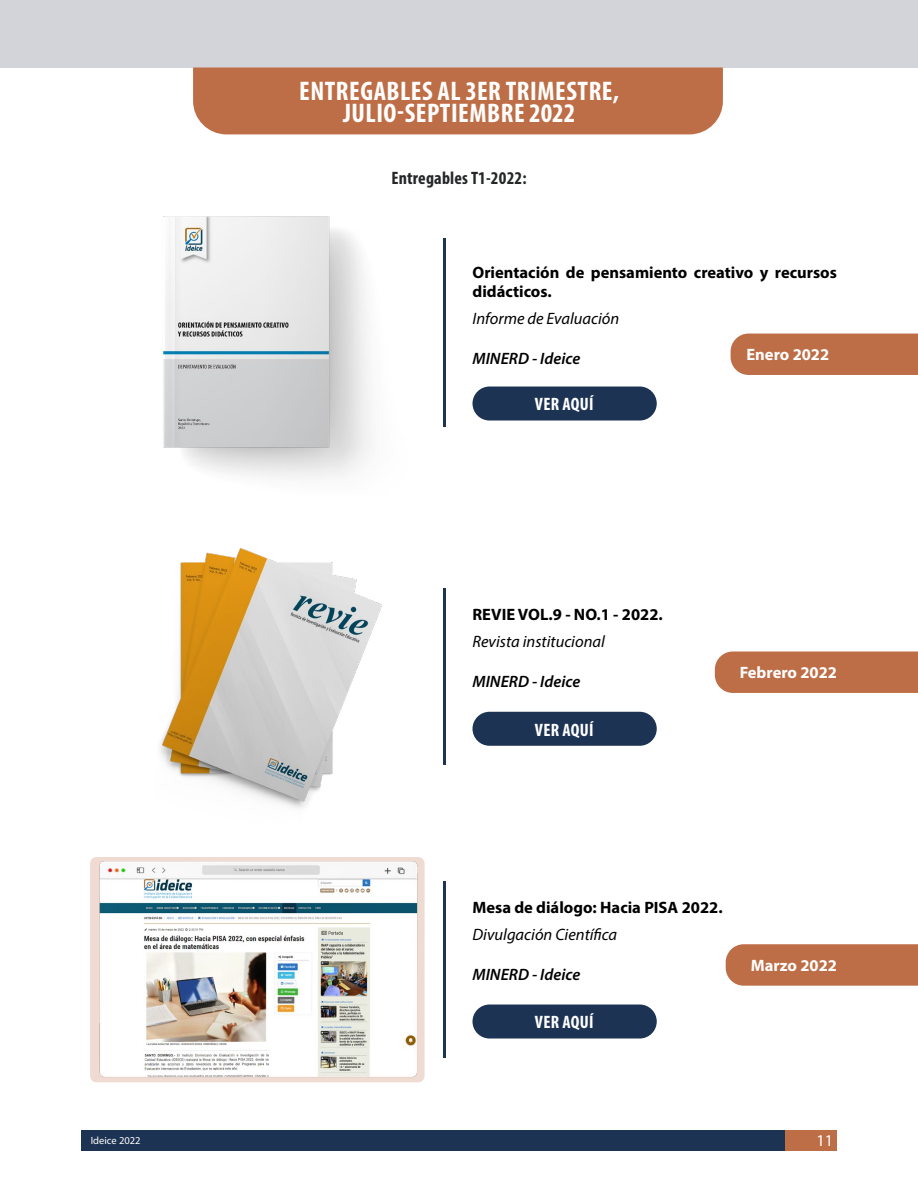
<style>
.page{position:relative;width:918px;height:1188px;background:#fff}
.page>*{position:absolute;margin:0;border:0;box-sizing:border-box;transform-origin:0 0}
.t1{font:700 condensed 27px/22.5px "Myriad Pro";letter-spacing:.02em;color:#fff;text-align:center}
.t2{font:700 condensed 18px "Myriad Pro";letter-spacing:.02em;color:#fff}
.t3{font:700 condensed 18px "Myriad Pro";letter-spacing:.01em;color:#252627}
.t4{font:700 16.5px/19.8px "Myriad Pro";color:#000}
.t5{font:italic 16.5px "Myriad Pro";color:#000}
.t6{font:italic 600 16.5px "Myriad Pro";color:#000}
.t7{font:700 16.5px "Myriad Pro";color:#fff}
.t8{font:16.5px "Myriad Pro";color:#fff}
.t9{font:10.5px "Myriad Pro";color:#fff}
</style>
<div class="page">
<div style="left:81px;top:1131px;width:731px;height:20px;background:#1d3354"></div>
<div style="left:786px;top:1131px;width:51px;height:20px;background:#be6e46"></div>
<div style="left:0;top:0;width:918px;height:68px;background:#d3d4d9"></div>
<div style="left:193px;top:68px;width:530px;height:66px;background:#be6e46"></div>
<img style="left:163px;top:216px;width:207px;height:262px">
<hr style="left:443px;top:239px;width:3px;height:188px;background:#1d3354">
<hr style="left:443px;top:589px;width:3px;height:176px;background:#1d3354">
<hr style="left:443px;top:881px;width:3px;height:177px;background:#1d3354">
<div style="left:473px;top:387px;width:184px;height:34px;background:#1d3354;border-radius:17px"></div>
<img style="left:160px;top:548px;width:222px;height:260px">
<div style="left:731px;top:334px;width:187px;height:41px;background:#be6e46"></div>
<div style="left:473px;top:712px;width:184px;height:34px;background:#1d3354;border-radius:17px"></div>
<div style="left:715px;top:652px;width:203px;height:41px;background:#be6e46"></div>
<div style="left:473px;top:1005px;width:184px;height:34px;background:#1d3354;border-radius:17px"></div>
<div style="left:726px;top:944px;width:192px;height:42px;background:#be6e46"></div>
<img style="left:90px;top:857px;width:335px;height:225px">
<h1 class="t1" style="left:299px;top:79px;width:321px">ENTREGABLES AL 3ER TRIMESTRE,<br>JULIO-SEPTIEMBRE 2022</h1>
<p class="t3" style="left:391px;top:167px;width:137px">Entregables T1-2022:</p>
<p class="t4" style="left:472px;top:262px;width:366px">Orientación de pensamiento creativo y recursos didácticos.</p>
<p class="t5" style="left:472px;top:308px;width:148px">Informe de Evaluación</p>
<p class="t6" style="left:472px;top:348px;width:109px">MINERD - Ideice</p>
<p class="t2" style="left:535px;top:393px;width:60px">VER AQUÍ</p>
<p class="t7" style="left:746px;top:344px;width:84px">Enero 2022</p>
<p class="t4" style="left:472px;top:604px;width:192px">REVIE VOL.9 - NO.1 - 2022.</p>
<p class="t5" style="left:472px;top:631px;width:134px">Revista institucional</p>
<p class="t6" style="left:472px;top:671px;width:109px">MINERD - Ideice</p>
<p class="t2" style="left:535px;top:718px;width:60px">VER AQUÍ</p>
<p class="t7" style="left:740px;top:662px;width:99px">Febrero 2022</p>
<p class="t4" style="left:472px;top:897px;width:252px">Mesa de diálogo: Hacia PISA 2022.</p>
<p class="t5" style="left:472px;top:924px;width:146px">Divulgación Científica</p>
<p class="t6" style="left:472px;top:964px;width:109px">MINERD - Ideice</p>
<p class="t2" style="left:535px;top:1011px;width:60px">VER AQUÍ</p>
<p class="t7" style="left:751px;top:955px;width:88px">Marzo 2022</p>
<p class="t9" style="left:91px;top:1134px;width:51px">Ideice 2022</p>
<p class="t8" style="left:816px;top:1130px;width:18px">11</p>
</div>
